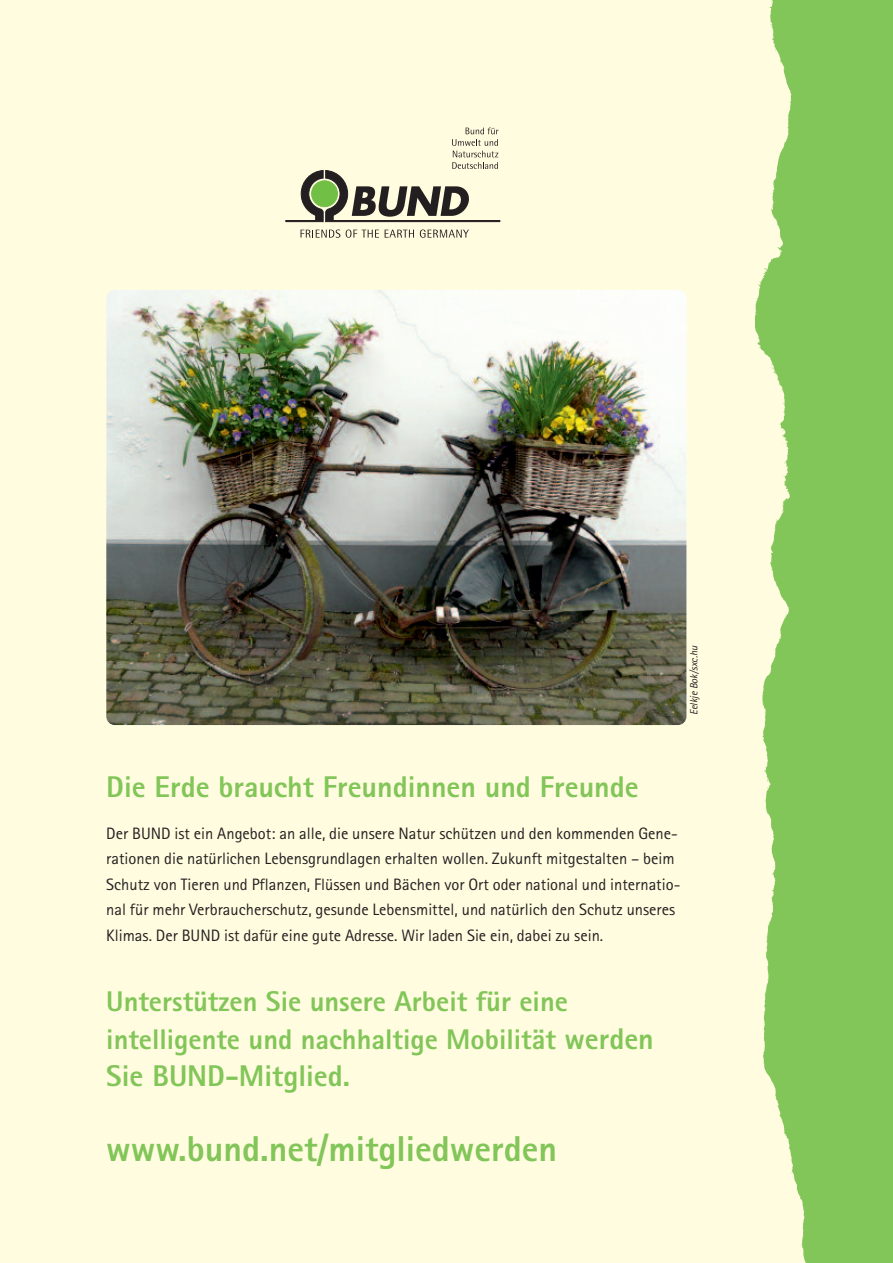
<style>
.page{position:relative;width:893px;height:1263px;background:#fff}
.page>*{position:absolute;margin:0;border:0;box-sizing:border-box;transform-origin:0 0}
.t1{font:800 36px "Agfa Rotis Sans Serif";color:#82c558}
.t2{font:800 30px "Agfa Rotis Sans Serif";color:#82c558}
.t3{font:800 28.5px/37.5px "Agfa Rotis Sans Serif";color:#82c558}
.t4{font:16.5px/25.5px "Agfa Rotis Sans Serif";color:#231f20}
.t5{font:italic 10.5px "Agfa Rotis Sans Serif";color:#231f20}
.s1{font-size:30px}
</style>
<div class="page">
<div style="left:0;top:0;width:755px;height:1263px;background:#fffce0"></div>
<img style="left:106px;top:290px;width:580px;height:435px;border-radius:9px">
<img style="left:755px;top:0;width:138px;height:1263px">
<svg style="left:285px;top:128px;width:215px;height:94px"></svg>
<svg style="left:301px;top:229px;width:39px;height:9px"></svg>
<svg style="left:346px;top:229px;width:33px;height:9px"></svg>
<svg style="left:385px;top:230px;width:29px;height:8px"></svg>
<svg style="left:420px;top:229px;width:49px;height:9px"></svg>
<p class="t5" style="left:690px;top:715px;width:71px;rotate:-90deg">Eelkje Bok/sxc.hu</p>
<h2 class="t2" style="left:106px;top:776px;width:534px">Die Erde braucht Freundinnen und Freunde</h2>
<p class="t4" style="left:106px;top:822px;width:576px">Der BUND ist ein Angebot: an alle, die unsere Natur schützen und den kommenden Gene&shy;rationen die natürlichen Lebensgrundlagen erhalten wollen. Zukunft mitgestalten – beim Schutz von Tieren und Pflanzen, Flüssen und Bächen vor Ort oder national und internatio&shy;nal für mehr Verbraucherschutz, gesunde Lebensmittel, und natürlich den Schutz unseres Klimas. Der BUND ist dafür eine gute Adresse. Wir laden Sie ein, dabei zu sein.</p>
<h3 class="t3" style="left:106px;top:985px;width:549px">Unterstützen Sie unsere Arbeit für eine intelligente und nachhaltige Mobilität <span class="s1">werden</span></h3>
<h2 class="t2" style="left:106px;top:1065px;width:245px">Sie BUND-Mitglied.</h2>
<h1 class="t1" style="left:106px;top:1136px;width:452px">www.bund.net/mitgliedwerden</h1>
</div>
